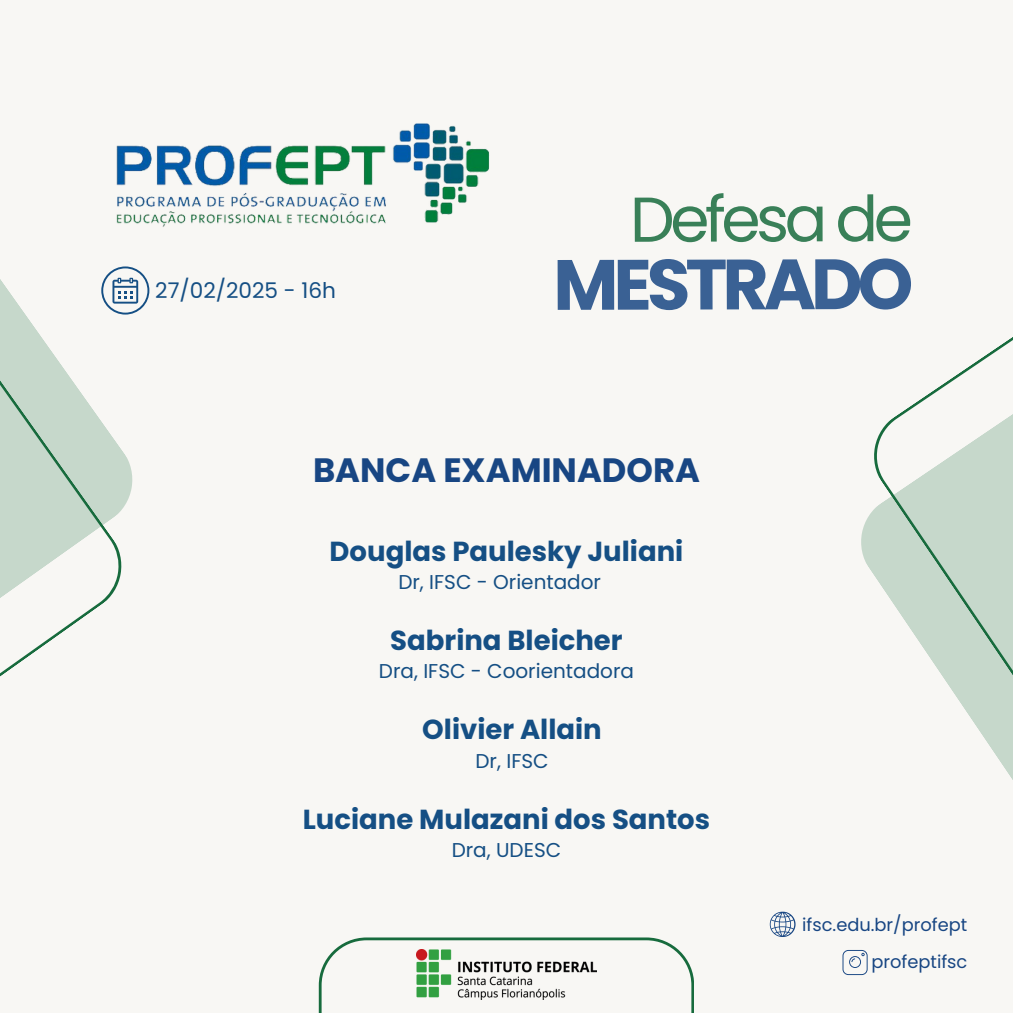
<style>
.page{position:relative;width:1013px;height:1013px;background:#fff}
.page>*{position:absolute;margin:0;border:0;box-sizing:border-box;transform-origin:0 0}
.t1{font:700 71px "Poppins";letter-spacing:-.075em;color:#184683}
.t2{font:63.25px "Poppins";letter-spacing:-.075em;color:#176b3d}
.t3{font:700 33.75px "Poppins";color:#184683}
.t4{font:700 27.5px "Poppins";color:#154f84}
.t5{font:21.62px "Poppins";color:#154f84}
.t6{font:20px "Poppins";color:#154f84}
.t7{font:17.75px "Poppins";color:#184683}
</style>
<div class="page">
<div style="left:0;top:0;width:1012px;height:1012px;background:#f8f7f4"></div>
<img style="left:134px;top:123px;width:356px;height:104px">
<svg style="left:134px;top:268px;width:15px;height:45px"></svg>
<svg style="left:769px;top:911px;width:26px;height:26px"></svg>
<svg style="left:842px;top:950px;width:17px;height:25px"></svg>
<svg style="left:859px;top:337px;width:153px;height:639px"></svg>
<svg style="left:0;top:145px;width:134px;height:532px"></svg>
<svg style="left:319px;top:937px;width:375px;height:75px"></svg>
<img style="left:416px;top:949px;width:180px;height:50px">
<p class="t5" style="left:155px;top:275px;width:182px">27/02/2025 - 16h</p>
<h2 class="t2" style="left:630px;top:175px;width:285px">Defesa de</h2>
<h1 class="t1" style="left:553px;top:235px;width:362px">MESTRADO</h1>
<h2 class="t3" style="left:313px;top:447px;width:388px">BANCA EXAMINADORA</h2>
<p class="t4" style="left:329px;top:532px;width:355px">Douglas Paulesky Juliani</p>
<h1 class="t6" style="left:398px;top:568px;width:204px">Dr, IFSC - Orientador</h1>
<h3 class="t4" style="left:390px;top:621px;width:234px">Sabrina Bleicher</h3>
<h4 class="t6" style="left:379px;top:657px;width:256px">Dra, IFSC - Coorientadora</h4>
<h6 class="t4" style="left:422px;top:710px;width:181px">Olivier Allain</h6>
<h5 class="t6" style="left:475px;top:746px;width:75px">Dr, IFSC</h5>
<h6 class="t4" style="left:303px;top:799px;width:409px">Luciane Mulazani dos Santos</h6>
<h5 class="t6" style="left:451px;top:835px;width:111px">Dra, UDESC</h5>
<p class="t7" style="left:802px;top:912px;width:166px">ifsc.edu.br/profept</p>
<p class="t7" style="left:871px;top:949px;width:97px">profeptifsc</p>
</div>
